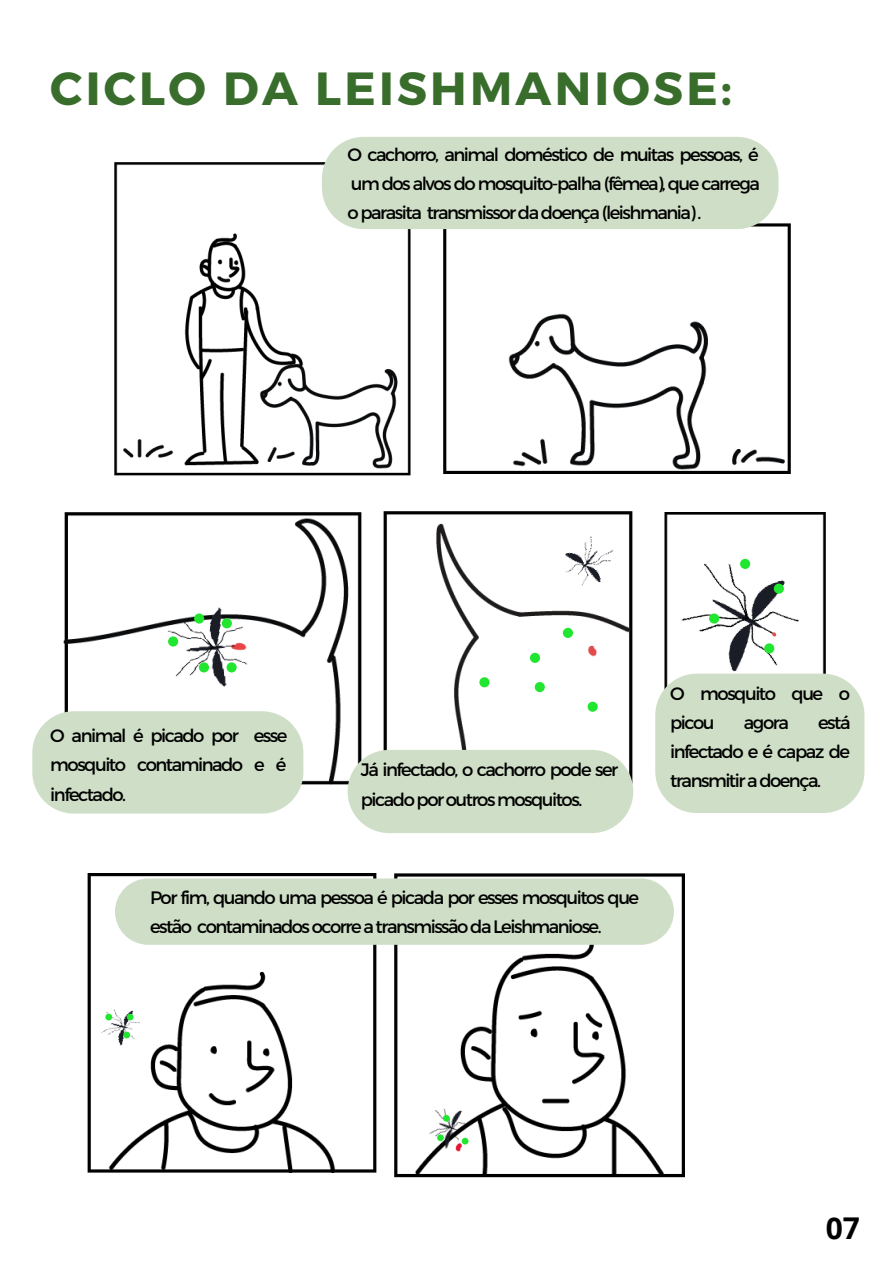
<style>
.page{position:relative;width:893px;height:1264px;background:#fff}
.page>*{position:absolute;margin:0;border:0;box-sizing:border-box;transform-origin:0 0}
.t1{font:700 46.5px "Montserrat";letter-spacing:.07em;color:#396d2c}
.t2{font:700 30px "Open Sans";color:#000}
.t3{font:18px/29.2px "Montserrat";letter-spacing:-.085em;color:#000;text-align:justify}
</style>
<div class="page">
<img style="left:444px;top:223px;width:346px;height:251px">
<img style="left:63px;top:512px;width:298px;height:272px">
<img style="left:383px;top:512px;width:249px;height:238px">
<img style="left:664px;top:512px;width:161px;height:161px">
<img style="left:87px;top:873px;width:289px;height:299px">
<img style="left:394px;top:873px;width:290px;height:303px">
<div style="left:32px;top:711px;width:271px;height:102px;background:#cfdfc7"></div>
<div style="left:655px;top:673px;width:209px;height:140px;background:#cfdfc7"></div>
<img style="left:115px;top:162px;width:296px;height:313px">
<div style="left:322px;top:137px;width:456px;height:92px;background:#cfdfc7"></div>
<img style="left:424px;top:1102px;width:44px;height:49px">
<div style="left:347px;top:750px;width:286px;height:83px;background:#cfdfc7"></div>
<div style="left:115px;top:878px;width:559px;height:66px;background:#cfdfc7;border-radius:33px"></div>
<div style="left:194px;top:613px;width:10px;height:10px;background:#20e62f;border-radius:50%"></div>
<div style="left:222px;top:618px;width:10px;height:10px;background:#20e62f;border-radius:50%"></div>
<div style="left:199px;top:662px;width:10px;height:10px;background:#20e62f;border-radius:50%"></div>
<div style="left:226px;top:662px;width:11px;height:10px;background:#20e62f;border-radius:50%"></div>
<div style="left:168px;top:636px;width:10px;height:10px;background:#20e62f;border-radius:50%"></div>
<div style="left:479px;top:677px;width:10px;height:10px;background:#20e62f;border-radius:50%"></div>
<div style="left:530px;top:652px;width:10px;height:11px;background:#20e62f;border-radius:50%"></div>
<div style="left:587px;top:701px;width:10px;height:10px;background:#20e62f;border-radius:50%"></div>
<div style="left:563px;top:628px;width:10px;height:10px;background:#20e62f;border-radius:50%"></div>
<div style="left:534px;top:682px;width:11px;height:10px;background:#20e62f;border-radius:50%"></div>
<div style="left:740px;top:559px;width:10px;height:10px;background:#20e62f;border-radius:50%"></div>
<div style="left:709px;top:613px;width:10px;height:10px;background:#20e62f;border-radius:50%"></div>
<div style="left:773px;top:583px;width:10px;height:10px;background:#20e62f;border-radius:50%"></div>
<div style="left:764px;top:643px;width:10px;height:10px;background:#20e62f;border-radius:50%"></div>
<div style="left:105px;top:1013px;width:7px;height:7px;background:#20e62f;border-radius:50%"></div>
<div style="left:123px;top:1031px;width:7px;height:7px;background:#20e62f;border-radius:50%"></div>
<div style="left:127px;top:1013px;width:6px;height:7px;background:#20e62f;border-radius:50%"></div>
<div style="left:443px;top:1114px;width:6px;height:7px;background:#20e62f;border-radius:50%"></div>
<div style="left:437px;top:1134px;width:7px;height:7px;background:#20e62f;border-radius:50%"></div>
<svg style="left:461px;top:1137px;width:7px;height:7px"></svg>
<h1 class="t1" style="left:50px;top:58px;width:683px">CICLO DA LEISHMANIOSE:</h1>
<p class="t3" style="left:347px;top:139px;width:414px">O cachorro, animal doméstico de muitas pessoas, é um dos alvos do mosquito-palha (fêmea), que carrega o parasita transmissor da doença (leishmania) .</p>
<p class="t3" style="left:50px;top:720px;width:238px">O animal é picado por esse mosquito contaminado e é infectado.</p>
<p class="t3" style="left:361px;top:754px;width:259px">Já infectado, o cachorro pode ser picado por outros mosquitos.</p>
<p class="t3" style="left:670px;top:677px;width:181px">O mosquito que o picou</p>
<p class="t3" style="left:670px;top:706px;width:182px;text-indent:148px">está infectado e é capaz de transmitir a doença.</p>
<p class="t3" style="left:743px;top:706px;width:46px">agora</p>
<p class="t3" style="left:150px;top:881px;width:490px">Por fim, quando uma pessoa é picada por esses mosquitos que estão contaminados ocorre a transmissão da Leishmaniose.</p>
<h2 class="t2" style="left:825px;top:1206px;width:36px">07</h2>
</div>
